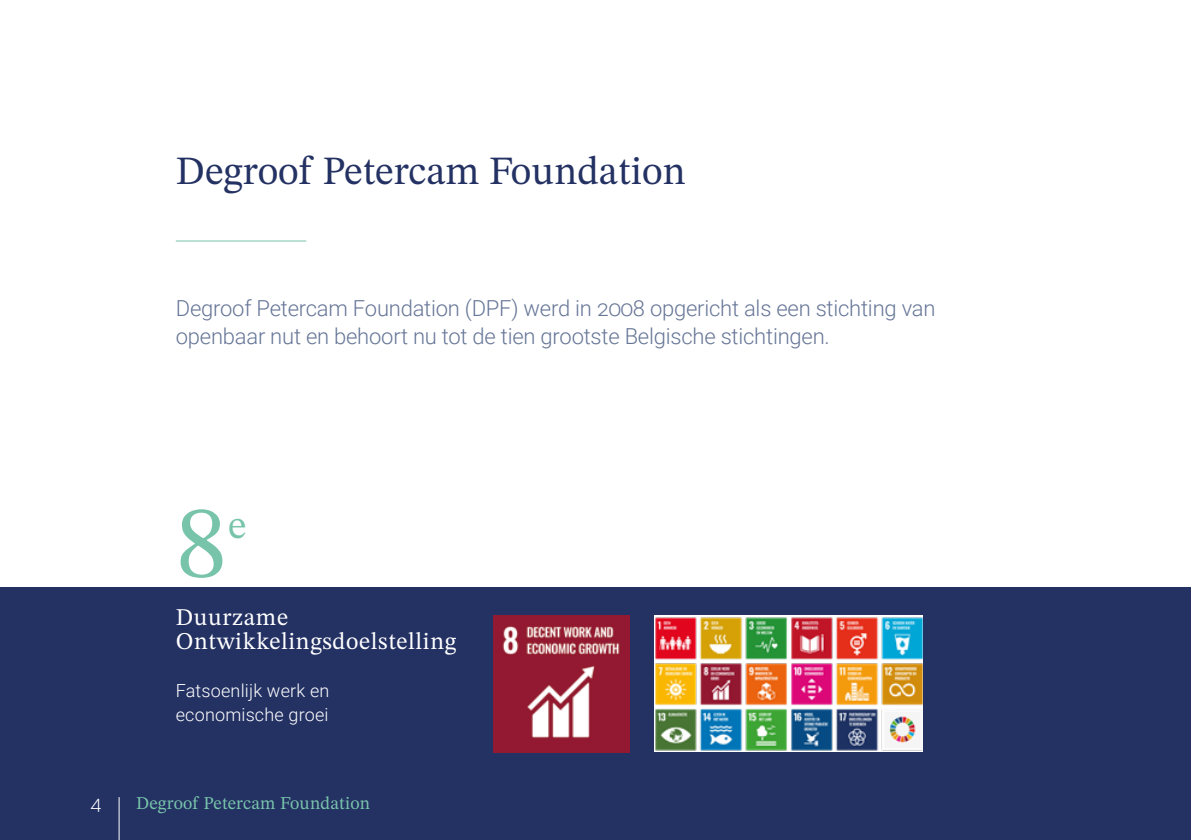
<style>
.page{position:relative;width:1191px;height:840px;background:#fff}
.page>*{position:absolute;margin:0;border:0;box-sizing:border-box;transform-origin:0 0}
.Noms_Propres_Body_texte{font:104px "STIX Two Text";color:#78c4ab}
.Title_TK_ligne_verte{font:40px "STIX Two Text";color:#233163}
.Noms_Propres_Body_texte-2{font:39.6px "STIX Two Text";color:#78c4ab}
.Noms_Propres_Body_texte-3{font:24px/24px "STIX Two Text";letter-spacing:.025em;color:#fff}
.Introduction_TK{font:300 22px/28px "Roboto";letter-spacing:-.01em;color:#667697}
.Pagination_TK{font:300 18px/24px "Roboto";letter-spacing:.01em;color:#fff}
.Section_Below_green_TK{font:18px "STIX Two Text";letter-spacing:.01em;color:#78c4ab}
</style>
<div class="page">
<div style="left:0;top:587px;width:1191px;height:252px;background:#233163"></div>
<hr style="left:176px;top:240px;width:130px;height:1px;background:#78c4ab">
<hr style="left:119px;top:796px;width:1px;height:43px;background:#fff">
<img style="left:493px;top:615px;width:136px;height:136px">
<img style="left:654px;top:615px;width:268px;height:136px">
<p class="Title_TK_ligne_verte" style="left:176px;top:142px;width:511px">Degroof Petercam Foundation</p>
<p class="Introduction_TK" style="left:176px;top:293px;width:761px">Degroof Petercam Foundation (DPF) werd in 2008 opgericht als een stichting van openbaar nut en behoort nu tot de tien grootste Belgische stichtingen.</p>
<p class="Noms_Propres_Body_texte" style="left:176px;top:467px;width:53px">8</p>
<p class="Noms_Propres_Body_texte-2" style="left:228px;top:496px;width:20px">e</p>
<p class="Noms_Propres_Body_texte-3" style="left:176px;top:604px;width:282px">Duurzame<br>Ontwikkelingsdoelstelling</p>
<p class="Pagination_TK" style="left:176px;top:677px;width:155px">Fatsoenlijk werk en economische groei</p>
<p class="Pagination_TK" style="left:91px;top:789px;width:11px">4</p>
<p class="Section_Below_green_TK" style="left:136px;top:789px;width:236px">Degroof Petercam Foundation</p>
</div>
